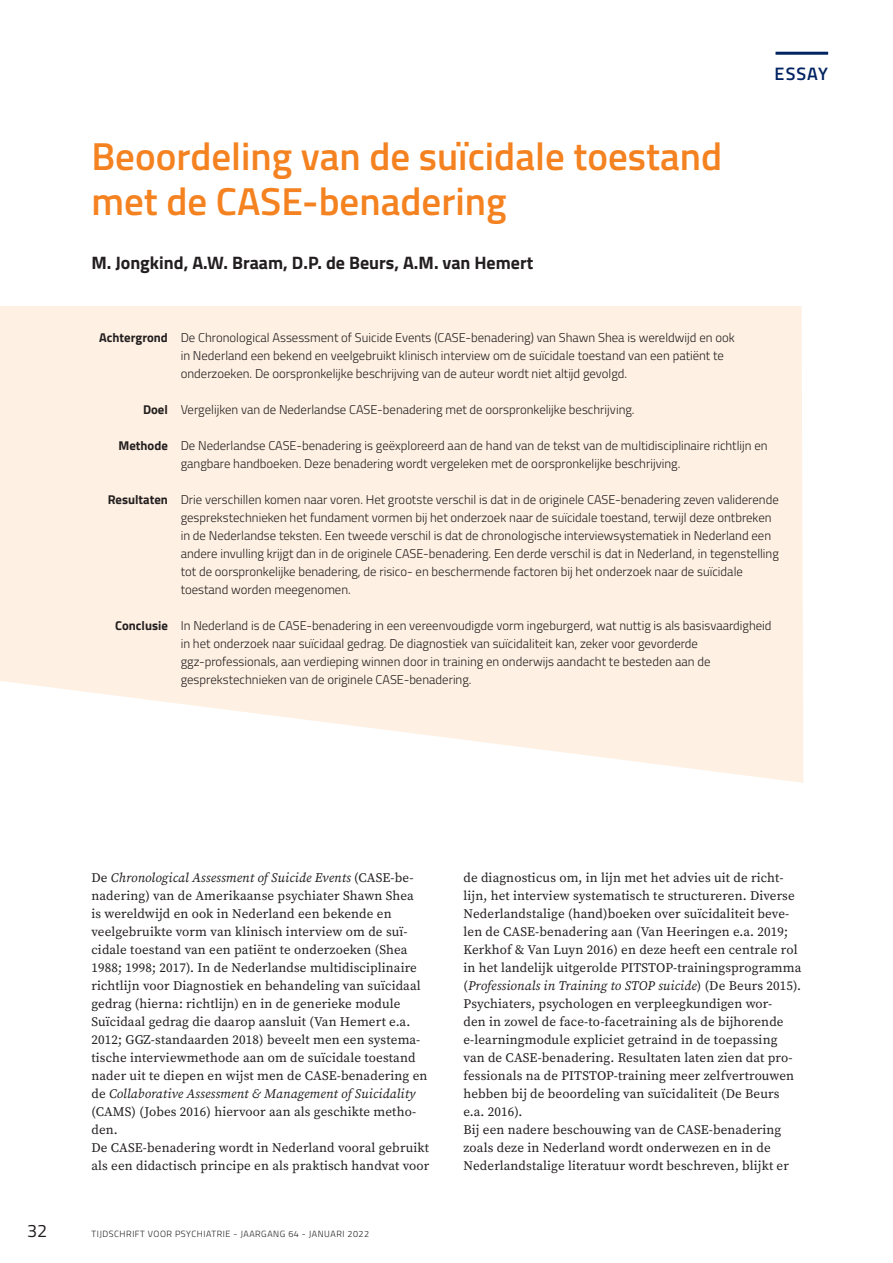
<style>
.page{position:relative;width:893px;height:1263px;background:#fff}
.page>*{position:absolute;margin:0;border:0;box-sizing:border-box;transform-origin:0 0}
.t1{font:600 39px/45px "Titillium Web";color:#f58220}
.t2{font:700 18px "Titillium Web";color:#231f20}
.t3{font:600 18px "Titillium Web";letter-spacing:.055em;color:#002361}
.t4{font:18px "Titillium Web";color:#231f20}
.t5{font:13.2px/18px "Source Serif Variable";letter-spacing:.01em;color:#231f20}
.t6{font:300 12.75px/18px "Titillium Web";color:#231f20}
.t7{font:300 9px "Titillium Web";letter-spacing:.06em;color:#231f20}
.s1{font-weight:700}
.s2{font-style:italic}
</style>
<div class="page">
<svg style="left:0;top:306px;width:803px;height:477px;background:#fef1e5"></svg>
<hr style="left:775px;top:52px;width:53px;height:3px;background:#002361">
<h1 class="t1" style="left:91px;top:132px;width:632px">Beoordeling van de suïcidale toestand met de CASE-benadering</h1>
<h2 class="t2" style="left:91px;top:249px;width:443px">M. Jongkind, A.W. Braam, D.P. de Beurs, A.M. van Hemert</h2>
<h2 class="t3" style="left:775px;top:60px;width:55px">ESSAY</h2>
<p class="t6" style="left:181px;top:328px;width:556px;text-indent:-81px"><span class="s1">Achtergrond</span> De Chronological Assessment of Suicide Events (CASE-benadering) van Shawn Shea is wereldwijd en ook in Nederland een bekend en veelgebruikt klinisch interview om de suïcidale toestand van een patiënt te onderzoeken. De oorspronkelijke beschrijving van de auteur wordt niet altijd gevolgd.</p>
<p class="t6" style="left:143px;top:400px;width:493px"><span class="s1">Doel</span> Vergelijken van de Nederlandse CASE-benadering met de oorspronkelijke beschrijving.</p>
<p class="t6" style="left:181px;top:436px;width:588px;text-indent:-62px"><span class="s1">Methode</span> De Nederlandse CASE-benadering is geëxploreerd aan de hand van de tekst van de multidisciplinaire richtlijn en gangbare handboeken. Deze benadering wordt vergeleken met de oorspronkelijke beschrijving.</p>
<p class="t6" style="left:181px;top:490px;width:600px;text-indent:-73px"><span class="s1">Resultaten</span> Drie verschillen komen naar voren. Het grootste verschil is dat in de originele CASE-benadering zeven validerende gesprekstechnieken het fundament vormen bij het onderzoek naar de suïcidale toestand, terwijl deze ontbreken in de Nederlandse teksten. Een tweede verschil is dat de chronologische interviewsystematiek in Nederland een andere invulling krijgt dan in de originele CASE-benadering. Een derde verschil is dat in Nederland, in tegenstelling tot de oorspronkelijke benadering, de risico- en beschermende factoren bij het onderzoek naar de suïcidale toestand worden meegenomen.</p>
<p class="t6" style="left:181px;top:616px;width:592px;text-indent:-65px"><span class="s1">Conclusie</span> In Nederland is de CASE-benadering in een vereenvoudigde vorm ingeburgerd, wat nuttig is als basisvaardigheid in het onderzoek naar suïcidaal gedrag. De diagnostiek van suïcidaliteit kan, zeker voor gevorderde ggz-professionals, aan verdieping winnen door in training en onderwijs aandacht te besteden aan de gesprekstechnieken van de originele CASE-benadering.</p>
<p class="t5" style="left:91px;top:869px;width:340px">De <span class="s2">Chronological Assessment of Suicide Events</span> (CASE-be&shy;nadering) van de Amerikaanse psychiater Shawn Shea<br>is wereldwijd en ook in Nederland een bekende en veelgebruikte vorm van klinisch interview om de suï&shy;cidale toestand van een patiënt te onderzoeken (Shea 1988; 1998; 2017). In de Nederlandse multidisciplinaire richtlijn voor Diagnostiek en behandeling van suïcidaal gedrag (hierna: richtlijn) en in de generieke module Suïcidaal gedrag die daarop aansluit (Van Hemert e.a.<br>2012; GGZ-standaarden 2018) beveelt men een systema&shy;tische interviewmethode aan om de suïcidale toestand nader uit te diepen en wijst men de CASE-benadering en de <span class="s2">Collaborative Assessment &amp; Management of Suicidality </span>(CAMS) (Jobes 2016) hiervoor aan als geschikte metho&shy;den.<br>De CASE-benadering wordt in Nederland vooral gebruikt als een didactisch principe en als praktisch handvat voor</p>
<p class="t5" style="left:463px;top:869px;width:340px">de diagnosticus om, in lijn met het advies uit de richt&shy;lijn, het interview systematisch te structureren. Diverse Nederlandstalige (hand)boeken over suïcidaliteit beve&shy;len de CASE-benadering aan (Van Heeringen e.a. 2019; Kerkhof &amp; Van Luyn 2016) en deze heeft een centrale rol in het landelijk uitgerolde PITSTOP-trainingsprogramma (<span class="s2">Professionals in Training to STOP suicide</span>) (De Beurs 2015).<br>Psychiaters, psychologen en verpleegkundigen wor-<br>den in zowel de face-to-facetraining als de bijhorende e-learningmodule expliciet getraind in de toepassing van de CASE-benadering. Resultaten laten zien dat pro&shy;fessionals na de PITSTOP-training meer zelfvertrouwen hebben bij de beoordeling van suïcidaliteit (De Beurs e.a. 2016).<br>Bij een nadere beschouwing van de CASE-benadering zoals deze in Nederland wordt onderwezen en in de Nederlandstalige literatuur wordt beschreven, blijkt er</p>
<h2 class="t4" style="left:27px;top:1218px;width:22px">32</h2>
<p class="t7" style="left:91px;top:1228px;width:279px">TIJDSCHRIFT VOOR PSYCHIATRIE - JAARGANG 64 - JANUARI 2022</p>
</div>
